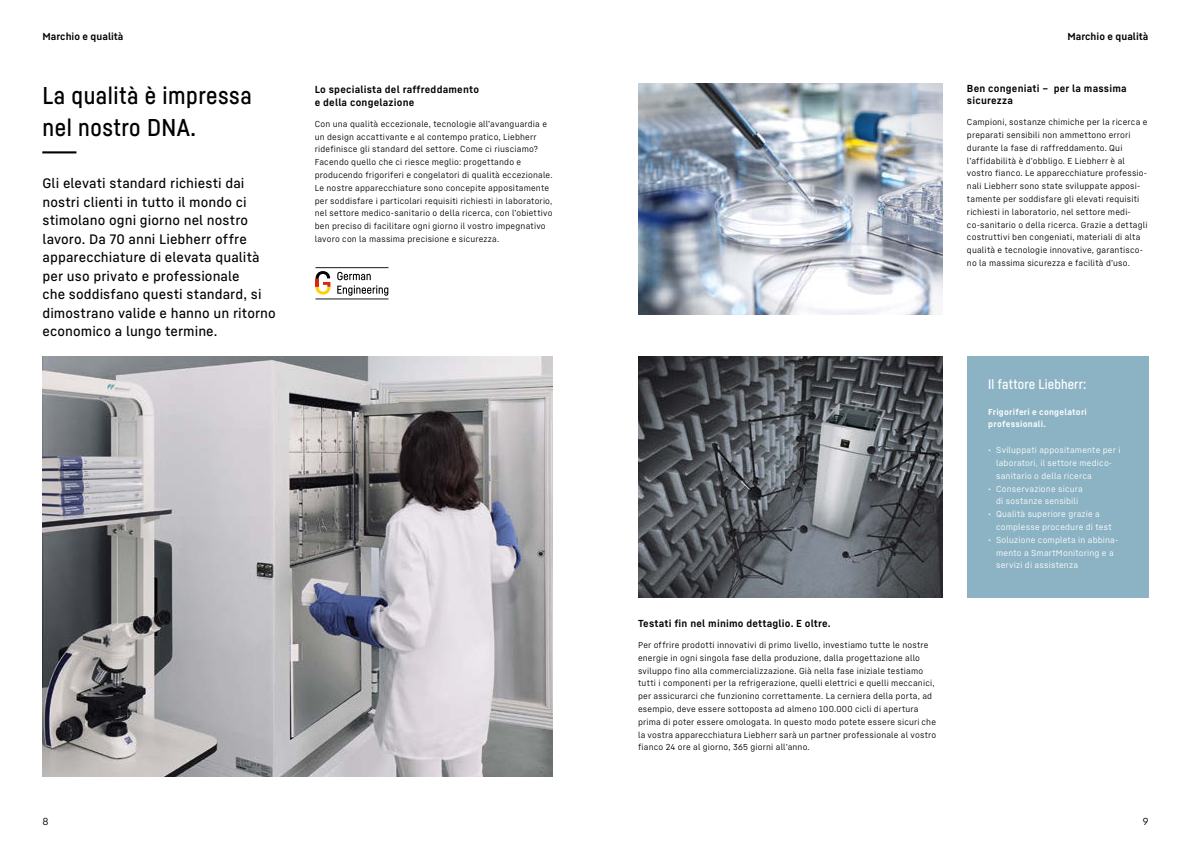
<style>
.page{position:relative;width:1191px;height:842px;background:#fff}
.page>*{position:absolute;margin:0;border:0;box-sizing:border-box;transform-origin:0 0}
.t1{font:24px/31.5px "Liebherr Head Regular 2";letter-spacing:.02em;color:#000}
.t2{font:500 13.5px/18.5px "Liebherr Text";letter-spacing:.005em;color:#000}
.t3{font:13.5px "Liebherr Head Regular 2";letter-spacing:.01em;color:#fff}
.t4{font:700 10px/12.8px "Liebherr Text";letter-spacing:.02em;color:#000}
.t5{font:700 10px "Liebherr Text";color:#000}
.t6{font:10px "Liebherr Text Regular 2";color:#000}
.t7{font:8.5px/12.8px "Liebherr Text Regular 2";letter-spacing:.02em;color:#000}
.t8{font:8.5px/12.8px "Liebherr Text Regular 2";letter-spacing:.02em;color:#fff}
.t9{font:700 8.5px/12.8px "Liebherr Text";letter-spacing:.025em;color:#fff}
</style>
<div class="page">
<img style="left:638px;top:83px;width:304px;height:231px">
<img style="left:43px;top:356px;width:510px;height:420px">
<img style="left:638px;top:356px;width:304px;height:242px">
<hr style="left:315px;top:267px;width:73px;height:1px;background:#1a1a18">
<hr style="left:315px;top:298px;width:73px;height:1px;background:#1a1a18">
<svg style="left:337px;top:272px;width:51px;height:24px"></svg>
<svg style="left:315px;top:271px;width:15px;height:23px"></svg>
<div style="left:967px;top:356px;width:181px;height:242px;background:#8cb3c3"></div>
<p class="t5" style="left:43px;top:30px;width:82px">Marchio e qualità</p>
<p class="t5" style="left:1067px;top:30px;width:82px">Marchio e qualità</p>
<h1 class="t1" style="left:43px;top:79px;width:211px">La qualità è impressa nel nostro DNA.<br>---</h1>
<p class="t2" style="left:43px;top:174px;width:235px">Gli elevati standard richiesti dai nostri clienti in tutto il mondo ci stimolano ogni giorno nel nostro lavoro. Da 70 anni Liebherr offre apparecchiature di elevata qualità per uso privato e professionale<br>che soddisfano questi standard, si dimostrano valide e hanno un ritorno economico a lungo termine.</p>
<p class="t4" style="left:315px;top:83px;width:166px">Lo specialista del raffreddamento e della congelazione</p>
<p class="t7" style="left:315px;top:117px;width:239px">Con una qualità eccezionale, tecnologie all’avanguardia e un design accattivante e al contempo pratico, Liebherr ridefinisce gli standard del settore. Come ci riusciamo?<br>Facendo quello che ci riesce meglio: progettando e producendo frigoriferi e congelatori di qualità eccezionale.<br>Le nostre apparecchiature sono concepite appositamente per soddisfare i particolari requisiti richiesti in laboratorio, nel settore medico-sanitario o della ricerca, con l’obiettivo ben preciso di facilitare ogni giorno il vostro impegnativo lavoro con la massima precisione e sicurezza.</p>
<p class="t4" style="left:967px;top:81px;width:161px">Ben congeniati – per la massima sicurezza</p>
<p class="t7" style="left:967px;top:115px;width:182px">Campioni, sostanze chimiche per la ricerca e preparati sensibili non ammettono errori durante la fase di raffreddamento. Qui l’affidabilità è d’obbligo. E Liebherr è al vostro fianco. Le apparecchiature professio&shy;nali Liebherr sono state sviluppate apposi&shy;tamente per soddisfare gli elevati requisiti richiesti in laboratorio, nel settore medi&shy;co-sanitario o della ricerca. Grazie a dettagli costruttivi ben congeniati, materiali di alta qualità e tecnologie innovative, garantisco&shy;no la massima sicurezza e facilità d’uso.</p>
<p class="t4" style="left:638px;top:617px;width:194px">Testati fin nel minimo dettaglio. E oltre.</p>
<p class="t7" style="left:638px;top:638px;width:300px">Per offrire prodotti innovativi di primo livello, investiamo tutte le nostre energie in ogni singola fase della produzione, dalla progettazione allo sviluppo fino alla commercializzazione. Già nella fase iniziale testiamo tutti i componenti per la refrigerazione, quelli elettrici e quelli meccanici, per assicurarci che funzionino correttamente. La cerniera della porta, ad esempio, deve essere sottoposta ad almeno 100.000 cicli di apertura prima di poter essere omologata. In questo modo potete essere sicuri che la vostra apparecchiatura Liebherr sarà un partner professionale al vostro fianco 24 ore al giorno, 365 giorni all’anno.</p>
<h2 class="t3" style="left:988px;top:376px;width:100px">Il fattore Liebherr:</h2>
<p class="t9" style="left:988px;top:405px;width:100px">Frigoriferi e congelatori professionali.</p>
<p class="t8" style="left:996px;top:443px;width:126px;text-indent:-8px">• Sviluppati appositamente per i laboratori, il settore medico&shy;sanitario o della ricerca</p>
<p class="t8" style="left:988px;top:482px;width:96px;text-align:center">• Conservazione sicura di sostanze sensibili</p>
<p class="t8" style="left:996px;top:507px;width:117px;text-indent:-8px">• Qualità superiore grazie a complesse procedure di test</p>
<p class="t8" style="left:996px;top:533px;width:124px;text-indent:-8px">• Soluzione completa in abbina&shy;mento a SmartMonitoring e a servizi di assistenza</p>
<p class="t6" style="left:43px;top:815px;width:8px">8</p>
<p class="t6" style="left:1142px;top:815px;width:7px">9</p>
</div>
